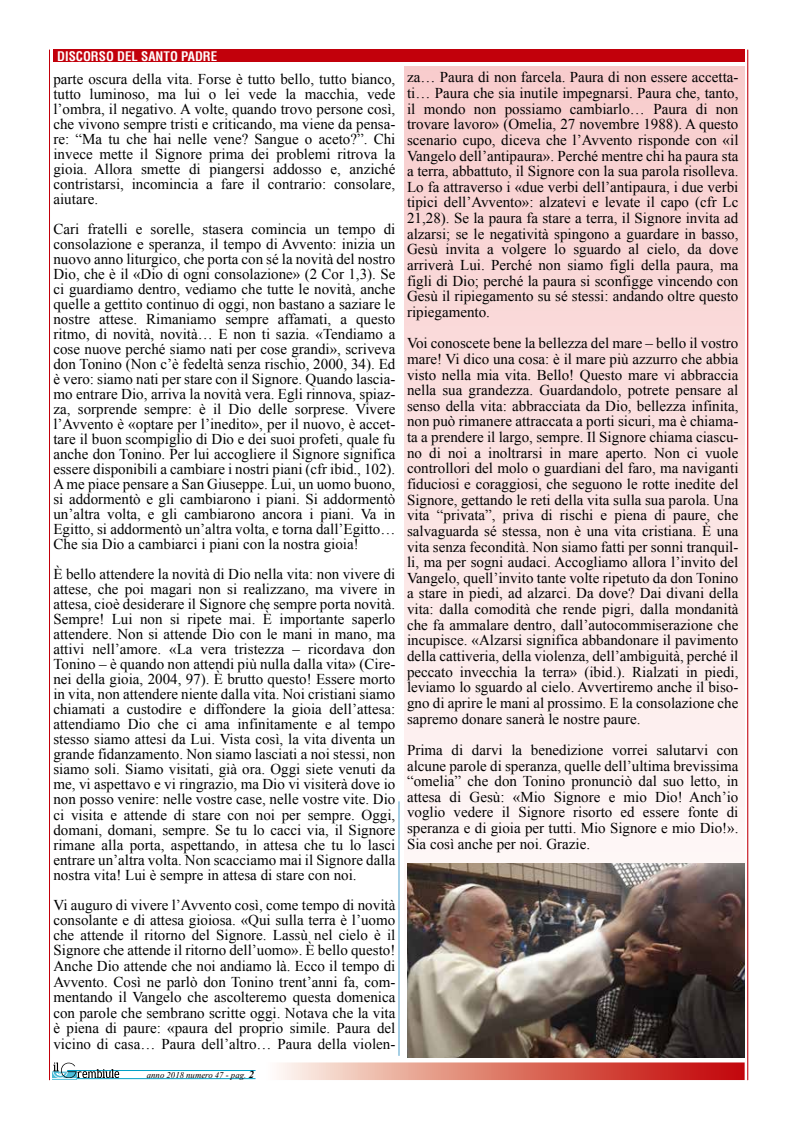
<style>
.page{position:relative;width:798px;height:1124px;background:#fff}
.page>*{position:absolute;margin:0;border:0;box-sizing:border-box;transform-origin:0 0}
.t1{font:15px/15px "Times New Roman";color:#000;text-align:justify}
.t2{font:700 condensed 12.88px "Helvetica";color:#fff}
.t3{font:italic 8.75px "Times New Roman";color:#000}
.s1{font-weight:700;font-size:10.5px}
</style>
<div class="page">
<div style="left:404px;top:67px;width:340px;height:943px;background:linear-gradient(to bottom,#f8cccc,#fffffe)"></div>
<svg style="left:279px;top:1062px;width:465px;height:17px;background:#de7a6f"></svg>
<div style="left:53px;top:50px;width:691px;height:12px;background:#c2000b"></div>
<hr style="left:49px;top:50px;width:1px;height:1029px;background:#c2000b">
<hr style="left:398px;top:801px;width:1px;height:254px;background:#4fa0ca">
<hr style="left:747px;top:50px;width:1px;height:1029px;background:#c2000b">
<hr style="left:67px;top:1070px;width:188px;height:1px;background:#01a0c6">
<svg style="left:52px;top:1062px;width:67px;height:17px"></svg>
<hr style="left:76px;top:1078px;width:179px;height:1px;background:#01a0c6">
<img style="left:407px;top:863px;width:337px;height:194px">
<p class="t2" style="left:57px;top:48px;width:161px">DISCORSO DEL SANTO PADRE</p>
<p class="t1" style="left:53px;top:71px;width:343px">parte oscura della vita. Forse è tutto bello, tutto bianco, tutto luminoso, ma lui o lei vede la macchia, vede l’ombra, il negativo. A volte, quando trovo persone così, che vivono sempre tristi e criticando, ma viene da pensa&shy;re: “Ma tu che hai nelle vene? Sangue o aceto?”. Chi invece mette il Signore prima dei problemi ritrova la gioia. Allora smette di piangersi addosso e, anziché contristarsi, incomincia a fare il contrario: consolare, aiutare.</p>
<p class="t1" style="left:53px;top:221px;width:343px">Cari fratelli e sorelle, stasera comincia un tempo di consolazione e speranza, il tempo di Avvento: inizia un nuovo anno liturgico, che porta con sé la novità del nostro Dio, che è il «Dio di ogni consolazione» (2 Cor 1,3). Se ci guardiamo dentro, vediamo che tutte le novità, anche quelle a gettito continuo di oggi, non bastano a saziare le nostre attese. Rimaniamo sempre affamati, a questo ritmo, di novità, novità… E non ti sazia. «Tendiamo a cose nuove perché siamo nati per cose grandi», scriveva don Tonino (Non c’è fedeltà senza rischio, 2000, 34). Ed è vero: siamo nati per stare con il Signore. Quando lascia&shy;mo entrare Dio, arriva la novità vera. Egli rinnova, spiaz&shy;za, sorprende sempre: è il Dio delle sorprese. Vivere l’Avvento è «optare per l’inedito», per il nuovo, è accet&shy;tare il buon scompiglio di Dio e dei suoi profeti, quale fu anche don Tonino. Per lui accogliere il Signore significa essere disponibili a cambiare i nostri piani (cfr ibid., 102).<br>A me piace pensare a San Giuseppe. Lui, un uomo buono, si addormentò e gli cambiarono i piani. Si addormentò un’altra volta, e gli cambiarono ancora i piani. Va in Egitto, si addormentò un’altra volta, e torna dall’Egitto… Che sia Dio a cambiarci i piani con la nostra gioia!</p>
<p class="t1" style="left:53px;top:566px;width:343px">È bello attendere la novità di Dio nella vita: non vivere di attese, che poi magari non si realizzano, ma vivere in attesa, cioè desiderare il Signore che sempre porta novità.<br>Sempre! Lui non si ripete mai. È importante saperlo attendere. Non si attende Dio con le mani in mano, ma attivi nell’amore. «La vera tristezza – ricordava don Tonino – è quando non attendi più nulla dalla vita» (Cire&shy;nei della gioia, 2004, 97). È brutto questo! Essere morto in vita, non attendere niente dalla vita. Noi cristiani siamo chiamati a custodire e diffondere la gioia dell’attesa: attendiamo Dio che ci ama infinitamente e al tempo stesso siamo attesi da Lui. Vista così, la vita diventa un grande fidanzamento. Non siamo lasciati a noi stessi, non siamo soli. Siamo visitati, già ora. Oggi siete venuti da me, vi aspettavo e vi ringrazio, ma Dio vi visiterà dove io non posso venire: nelle vostre case, nelle vostre vite. Dio ci visita e attende di stare con noi per sempre. Oggi, domani, domani, sempre. Se tu lo cacci via, il Signore rimane alla porta, aspettando, in attesa che tu lo lasci entrare un’altra volta. Non scacciamo mai il Signore dalla nostra vita! Lui è sempre in attesa di stare con noi.</p>
<p class="t1" style="left:53px;top:896px;width:343px;line-height:15.5px">Vi auguro di vivere l’Avvento così, come tempo di novità consolante e di attesa gioiosa. «Qui sulla terra è l’uomo che attende il ritorno del Signore. Lassù nel cielo è il Signore che attende il ritorno dell’uomo». È bello questo!<br>Anche Dio attende che noi andiamo là. Ecco il tempo di Avvento. Così ne parlò don Tonino trent’anni fa, com&shy;mentando il Vangelo che ascolteremo questa domenica con parole che sembrano scritte oggi. Notava che la vita è piena di paure: «paura del proprio simile. Paura del vicino di casa… Paura dell’altro… Paura della violen-</p>
<p class="t3" style="left:147px;top:1068px;width:109px">anno 2018 numero 47 - pag. <span class="s1">2</span></p>
<p class="t1" style="left:407px;top:69px;width:333px;line-height:15.6px">za… Paura di non farcela. Paura di non essere accetta&shy;ti… Paura che sia inutile impegnarsi. Paura che, tanto, il mondo non possiamo cambiarlo… Paura di non trovare lavoro» (Omelia, 27 novembre 1988). A questo scenario cupo, diceva che l’Avvento risponde con «il Vangelo dell’antipaura». Perché mentre chi ha paura sta a terra, abbattuto, il Signore con la sua parola risolleva.<br>Lo fa attraverso i «due verbi dell’antipaura, i due verbi tipici dell’Avvento»: alzatevi e levate il capo (cfr Lc 21,28). Se la paura fa stare a terra, il Signore invita ad alzarsi; se le negatività spingono a guardare in basso, Gesù invita a volgere lo sguardo al cielo, da dove arriverà Lui. Perché non siamo figli della paura, ma figli di Dio; perché la paura si sconfigge vincendo con Gesù il ripiegamento su sé stessi: andando oltre questo ripiegamento.</p>
<p class="t1" style="left:407px;top:335px;width:333px;line-height:15.6px">Voi conoscete bene la bellezza del mare – bello il vostro mare! Vi dico una cosa: è il mare più azzurro che abbia visto nella mia vita. Bello! Questo mare vi abbraccia nella sua grandezza. Guardandolo, potrete pensare al senso della vita: abbracciata da Dio, bellezza infinita, non può rimanere attraccata a porti sicuri, ma è chiama&shy;ta a prendere il largo, sempre. Il Signore chiama ciascu&shy;no di noi a inoltrarsi in mare aperto. Non ci vuole controllori del molo o guardiani del faro, ma naviganti fiduciosi e coraggiosi, che seguono le rotte inedite del Signore, gettando le reti della vita sulla sua parola. Una vita “privata”, priva di rischi e piena di paure, che salvaguarda sé stessa, non è una vita cristiana. È una vita senza fecondità. Non siamo fatti per sonni tranquil&shy;li, ma per sogni audaci. Accogliamo allora l’invito del Vangelo, quell’invito tante volte ripetuto da don Tonino a stare in piedi, ad alzarci. Da dove? Dai divani della vita: dalla comodità che rende pigri, dalla mondanità che fa ammalare dentro, dall’autocommiserazione che incupisce. «Alzarsi significa abbandonare il pavimento della cattiveria, della violenza, dell’ambiguità, perché il peccato invecchia la terra» (ibid.). Rialzati in piedi, leviamo lo sguardo al cielo. Avvertiremo anche il biso&shy;gno di aprire le mani al prossimo. E la consolazione che sapremo donare sanerà le nostre paure.</p>
<p class="t1" style="left:407px;top:741px;width:333px;line-height:15.6px">Prima di darvi la benedizione vorrei salutarvi con alcune parole di speranza, quelle dell’ultima brevissima “omelia” che don Tonino pronunciò dal suo letto, in attesa di Gesù: «Mio Signore e mio Dio! Anch’io voglio vedere il Signore risorto ed essere fonte di speranza e di gioia per tutti. Mio Signore e mio Dio!».<br>Sia così anche per noi. Grazie.</p>
</div>
